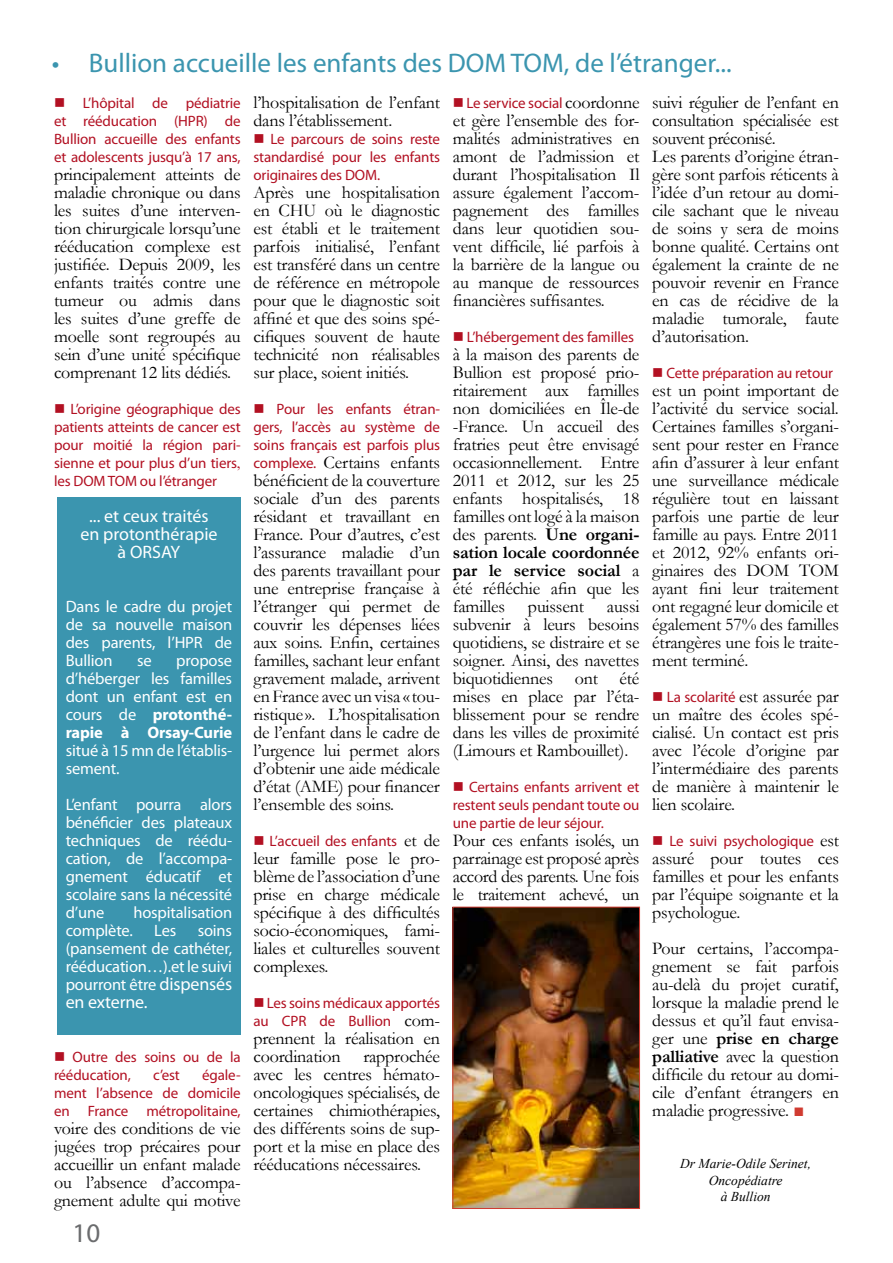
<style>
.page{position:relative;width:893px;height:1263px;background:#fff}
.page>*{position:absolute;margin:0;border:0;box-sizing:border-box;transform-origin:0 0}
.t1{font:27px "Myriad Pro";color:#3b95af}
.t2{font:27px "Myriad Pro";color:#6b6c6e}
.t3{font:18px/18px "Garamond";letter-spacing:-.01em;color:#000;text-align:justify}
.t4{font:18px/18px "Myriad Pro";color:#fff;text-align:center}
.t5{font:16.5px/18px "Myriad Pro";letter-spacing:-.01em;color:#fff;text-align:justify}
.t6{font:15px/18px "Myriad Pro";letter-spacing:-.01em;color:#b21022;text-align:justify}
.t7{font:italic 13.5px/16.2px "Times New Roman";color:#000;text-align:center}
.s1{font-family:"Times New Roman"}
.s2{font-weight:700}
.s3{font-size:18px}
.s4{font-family:"Myriad Pro";font-size:15px;color:#b21022}
.s5{font-family:"Garamond";font-size:18px;color:#000}
.s6{color:#d03b31}
</style>
<div class="page">
<img style="left:455px;top:909px;width:183px;height:298px">
<div style="left:453px;top:907px;width:187px;height:302px;border:1px solid #d03c32"></div>
<div style="left:57px;top:497px;width:184px;height:537px;background:#3b95af"></div>
<h1 class="t1" style="left:52px;top:46px;width:681px">• Bullion accueille les enfants des DOM TOM, de l’étranger...</h1>
<p class="t6" style="left:54px;top:94px;width:188px;text-indent:29px">L’hôpital de pédiatrie et rééducation (HPR) de Bullion accueille des enfants et adolescents jusqu’à 17 ans,</p>
<p class="t3" style="left:54px;top:165px;width:188px">principalement atteints de maladie chronique ou dans les suites d’une interven&shy;tion chirurgicale lorsqu’une rééducation complexe est justifiée. Depuis 2009, les enfants traités contre une tumeur ou admis dans les suites d’une greffe de moelle sont regroupés au sein d’une unité spécifique comprenant 12 lits dédiés.</p>
<p class="t6" style="left:54px;top:400px;width:188px;text-indent:16px">L’origine géographique des patients atteints de cancer est pour moitié la région pari&shy;sienne et pour plus d’un tiers<span class="s1">, </span>les DOM TOM ou l’étranger</p>
<p class="t4" style="left:80px;top:507px;width:139px">... et ceux traités en protonthérapie à ORSAY</p>
<p class="t5" style="left:66px;top:597px;width:168px">Dans le cadre du projet de sa nouvelle maison des parents, l’HPR de Bullion</p>
<p class="t5" style="left:66px;top:651px;width:168px;text-indent:110px">propose d’héberger les familles dont un enfant est en cours de <span class="s2">protonthé&shy;rapie à Orsay-Curie</span></p>
<p class="t5" style="left:66px;top:741px;width:168px">situé à 15 mn de l’établis&shy;sement.</p>
<p class="t5" style="left:66px;top:795px;width:168px">L’enfant pourra alors bénéficier des plateaux techniques de réédu&shy;cation, de l’accompa&shy;gnement éducatif et scolaire sans la nécessité d’une</p>
<p class="t5" style="left:137px;top:651px;width:16px">se</p>
<p class="t5" style="left:133px;top:903px;width:100px">hospitalisation</p>
<p class="t5" style="left:66px;top:921px;width:69px">complète.</p>
<p class="t5" style="left:154px;top:921px;width:24px">Les</p>
<p class="t5" style="left:66px;top:921px;width:168px;text-indent:132px">soins (pansement de cathéter, rééducation…).et le suivi pourront être <span class="s3">dispensés</span></p>
<p class="t4" style="left:66px;top:993px;width:83px">en externe.</p>
<p class="t6" style="left:54px;top:1048px;width:188px;text-indent:19px">Outre des soins ou de la rééducation,</p>
<p class="t6" style="left:54px;top:1066px;width:188px;text-indent:148px">égale&shy;ment l’absence de domicile en France métropolitaine,</p>
<p class="t3" style="left:54px;top:1119px;width:188px">voire des conditions de vie jugées trop précaires pour accueillir un enfant malade ou l’absence d’accompa&shy;gnement adulte qui motive</p>
<p class="t6" style="left:153px;top:1066px;width:28px">c’est</p>
<h1 class="t2" style="left:73px;top:1216px;width:29px">10</h1>
<p class="t3" style="left:253px;top:93px;width:188px">l’hospitalisation de l’enfant dans l’établissement.</p>
<p class="t6" style="left:253px;top:130px;width:188px;text-indent:17px">Le parcours de soins reste standardisé pour les enfants originaires des DOM.</p>
<p class="t3" style="left:253px;top:183px;width:188px">Après une hospitalisation en CHU où le diagnostic est établi et le traitement parfois initialisé, l’enfant est transféré dans un centre de référence en métropole pour que le diagnostic soit affiné et que des soins spé&shy;cifiques souvent de haute technicité non réalisables sur place, soient initiés.</p>
<p class="t6" style="left:253px;top:400px;width:188px;text-indent:23px">Pour les enfants étran&shy;gers, l’accès au système de soins français est parfois plus</p>
<p class="t3" style="left:253px;top:453px;width:188px"><span class="s4">complexe.</span> Certains enfants bénéficient de la couverture sociale d’un des parents résidant et travaillant en France. Pour d’autres, c’est l’assurance maladie d’un des parents travaillant pour une entreprise française à l’étranger qui permet de couvrir les dépenses liées aux soins. Enfin, certaines familles, sachant leur enfant gravement malade, arrivent en France avec un visa «tou&shy;ristique ». L’hospitalisation de l’enfant dans le cadre de l’urgence lui permet alors d’obtenir une aide médicale d’état (AME) pour financer l’ensemble des soins.</p>
<p class="t6" style="left:270px;top:832px;width:172px">L’accueil des enfants <span class="s5">et de</span></p>
<p class="t3" style="left:253px;top:849px;width:188px">leur famille pose le pro&shy;blème de l’association d’une prise en charge médicale spécifique à des difficultés socio-économiques, fami&shy;liales et culturelles souvent complexes.</p>
<p class="t6" style="left:253px;top:994px;width:188px;text-align:right">Les soins médicaux apportés au CPR de Bullion <span class="s5">com-</span></p>
<p class="t3" style="left:253px;top:1029px;width:188px">prennent la réalisation en coordination</p>
<p class="t3" style="left:253px;top:1047px;width:188px;text-indent:110px">rapprochée avec les centres hémato&shy;oncologiques spécialisés, de certaines chimiothérapies, des différents soins de sup&shy;port et la mise en place des rééducations nécessaires.</p>
<p class="t6" style="left:466px;top:94px;width:175px">Le service social <span class="s5">coordonne</span></p>
<p class="t3" style="left:453px;top:111px;width:188px">et gère l’ensemble des for&shy;malités administratives en amont de l’admission et durant l’hospitalisation Il assure également l’accom&shy;pagnement des familles dans leur quotidien sou&shy;vent difficile, lié parfois à la barrière de la langue ou au manque de ressources financières suffisantes.</p>
<p class="t6" style="left:467px;top:328px;width:169px">L’hébergement des familles</p>
<p class="t3" style="left:453px;top:345px;width:188px">à la maison des parents de Bullion est proposé prio&shy;ritairement aux familles non domiciliées en Île-de -France. Un accueil des fratries peut être envisagé occasionnellement. Entre 2011 et 2012, sur les 25 enfants hospitalisés, 18 familles ont logé à la maison des parents. <span class="s2">Une organi&shy;sation locale coordonnée par le service social</span> a été réfléchie afin que les familles</p>
<p class="t3" style="left:453px;top:597px;width:188px;text-indent:154px">aussi subvenir à leurs besoins quotidiens, se distraire et se soigner. Ainsi, des navettes biquotidiennes ont été mises en place par l’éta&shy;blissement pour se rendre dans les villes de proximité (Limours et Rambouillet).</p>
<p class="t6" style="left:453px;top:778px;width:188px;text-indent:16px">Certains enfants arrivent et restent seuls pendant toute ou une partie de leur séjour.</p>
<p class="t3" style="left:453px;top:831px;width:188px">Pour ces enfants isolés, un parrainage est proposé après accord des parents. Une fois le traitement achevé, un</p>
<p class="t3" style="left:528px;top:597px;width:57px">puissent</p>
<p class="t3" style="left:652px;top:93px;width:188px;text-align:left">suivi régulier de l’enfant en consultation spécialisée est souvent préconisé.<br>Les parents d’origine étran&shy;gère sont parfois réticents à l’idée d’un retour au domi&shy;cile sachant que le niveau de soins y sera de moins bonne qualité. Certains ont également la crainte de ne pouvoir revenir en France en cas de récidive de la maladie tumorale, faute d’autorisation.</p>
<p class="t6" style="left:666px;top:364px;width:168px">Cette préparation au retour</p>
<p class="t3" style="left:652px;top:381px;width:188px">est un point important de l’activité du service social.<br>Certaines familles s’organi&shy;sent pour rester en France afin d’assurer à leur enfant une surveillance médicale régulière tout en laissant parfois une partie de leur famille au pays. Entre 2011 et 2012, 92% enfants ori&shy;ginaires des DOM TOM ayant fini leur traitement ont regagné leur domicile et également 57% des familles étrangères une fois le traite&shy;ment terminé.</p>
<p class="t3" style="left:652px;top:687px;width:188px;text-indent:15px"><span class="s4">La scolarité</span> est assurée par un maître des écoles spé&shy;cialisé. Un contact est pris avec l’école d’origine par l’intermédiaire des parents de manière à maintenir le lien scolaire.</p>
<p class="t6" style="left:669px;top:832px;width:171px">Le suivi psychologique <span class="s5">est</span></p>
<p class="t3" style="left:652px;top:849px;width:188px">assuré pour toutes ces familles et pour les enfants par l’équipe soignante et la psychologue.</p>
<p class="t3" style="left:652px;top:939px;width:188px">Pour certains, l’accompa&shy;gnement se fait parfois au-delà du projet curatif, lorsque la maladie prend le dessus et qu’il faut envisa&shy;ger une <span class="s2">prise en charge palliative</span> avec la question difficile du retour au domi&shy;cile d’enfant étrangers en maladie progressive. <span class="s6">■</span></p>
<p class="t7" style="left:680px;top:1155px;width:132px">Dr Marie-Odile Serinet,<br>Oncopédiatre<br>à Bullion</p>
</div>
